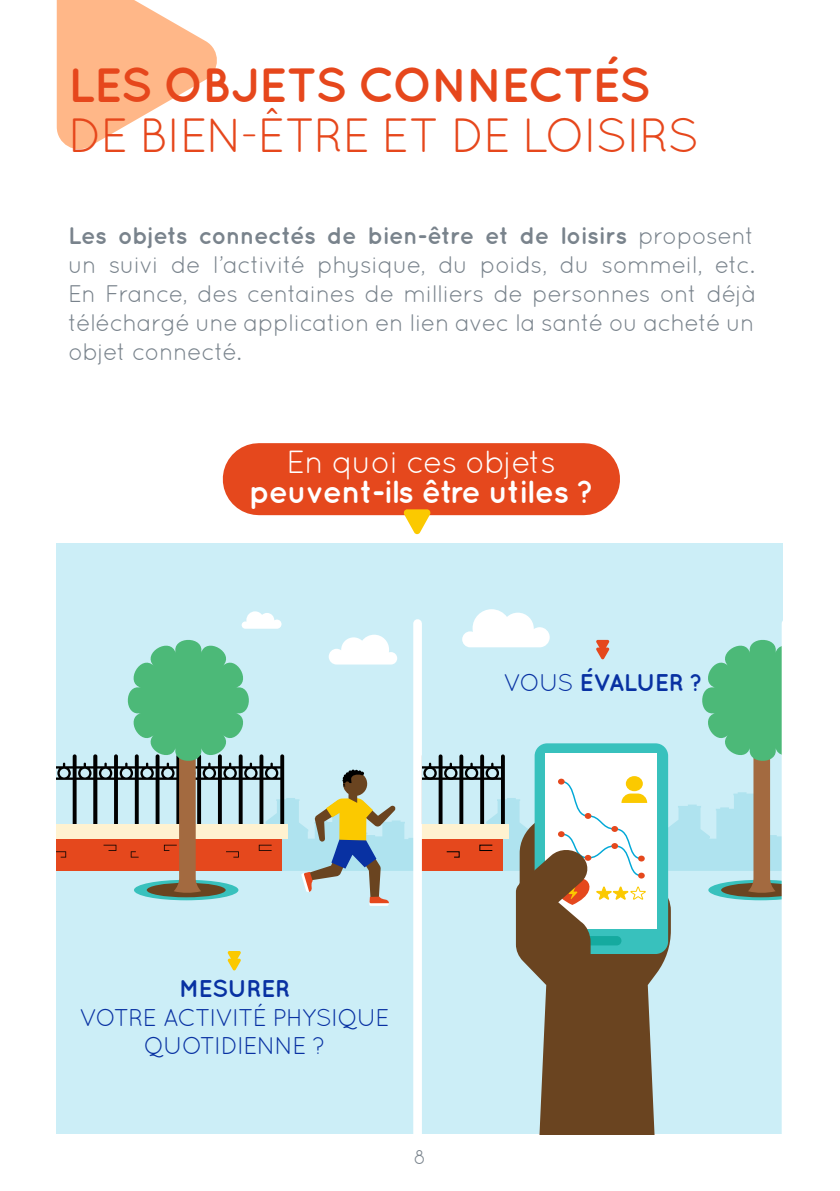
<style>
.page{position:relative;width:840px;height:1191px;background:#fff}
.page>*{position:absolute;margin:0;border:0;box-sizing:border-box;transform-origin:0 0}
.t1{font:48px "Quicksand";letter-spacing:-.04em;color:#e6471c}
.t2{font:700 48px "Quicksand";letter-spacing:-.04em;color:#e6471c}
.t3{font:700 32px "Quicksand";letter-spacing:-.03em;color:#fff}
.t4{font:32px "Quicksand";letter-spacing:-.03em;color:#fff}
.t5{font:24.2px/28.6px "Quicksand";letter-spacing:-.05em;color:#0831a2;text-align:center}
.t6{font:700 24.2px "Quicksand";letter-spacing:-.03em;color:#0831a2}
.t7{font:24px/28.8px "Quicksand";letter-spacing:-.03em;color:#79838c;text-align:justify}
.t8{font:20px "Quicksand";color:#79838c}
.s1{font-weight:700}
.s2{font-weight:400}
</style>
<div class="page">
<svg style="left:57px;top:0;width:160px;height:150px"></svg>
<div style="left:259px;top:443px;width:324px;height:72px;background:#e5481d"></div>
<svg style="left:403px;top:509px;width:28px;height:26px"></svg>
<div style="left:57px;top:543px;width:725px;height:590px;background:#cceef7"></div>
<svg style="left:438px;top:756px;width:4px;height:68px"></svg>
<hr style="left:417px;top:766px;width:85px;height:2px;background:#000">
<hr style="left:417px;top:777px;width:85px;height:3px;background:#000">
<div style="left:417px;top:824px;width:85px;height:46px;background:#e5481d"></div>
<div style="left:417px;top:824px;width:91px;height:15px;background:#fff2d0"></div>
<div style="left:423px;top:766px;width:13px;height:14px;border:2px solid #000;border-radius:50%"></div>
<div style="left:444px;top:766px;width:13px;height:14px;border:2px solid #000;border-radius:50%"></div>
<div style="left:413px;top:623px;width:8px;height:511px;background:#fff"></div>
<svg style="left:227px;top:951px;width:14px;height:19px"></svg>
<svg style="left:57px;top:634px;width:357px;height:272px"></svg>
<svg style="left:241px;top:611px;width:40px;height:17px"></svg>
<svg style="left:445px;top:609px;width:337px;height:525px"></svg>
<h1 class="t2" style="left:68px;top:57px;width:584px">LES OBJETS CONNECTÉS</h1>
<h1 class="t1" style="left:68px;top:108px;width:632px">DE BIEN-ÊTRE ET DE LOISIRS</h1>
<p class="t7" style="left:68px;top:221px;width:688px"><span class="s1">Les objets connectés de bien-être et de loisirs</span> proposent un suivi de l’activité physique, du poids, du sommeil, etc.<br>En France, des centaines de milliers de personnes ont déjà téléchargé une application en lien avec la santé ou acheté un objet connecté.</p>
<h2 class="t4" style="left:286px;top:443px;width:271px">En quoi ces objets</h2>
<h2 class="t3" style="left:249px;top:472px;width:346px">peuvent-ils être utiles ?</h2>
<p class="t6" style="left:503px;top:668px;width:200px"><span class="s2">VOUS</span> ÉVALUER ?</p>
<p class="t6" style="left:179px;top:974px;width:113px">MESURER</p>
<p class="t5" style="left:80px;top:1002px;width:311px">VOTRE ACTIVITÉ PHYSIQUE<br>QUOTIDIENNE ?</p>
<p class="t8" style="left:413px;top:1145px;width:14px">8</p>
</div>
